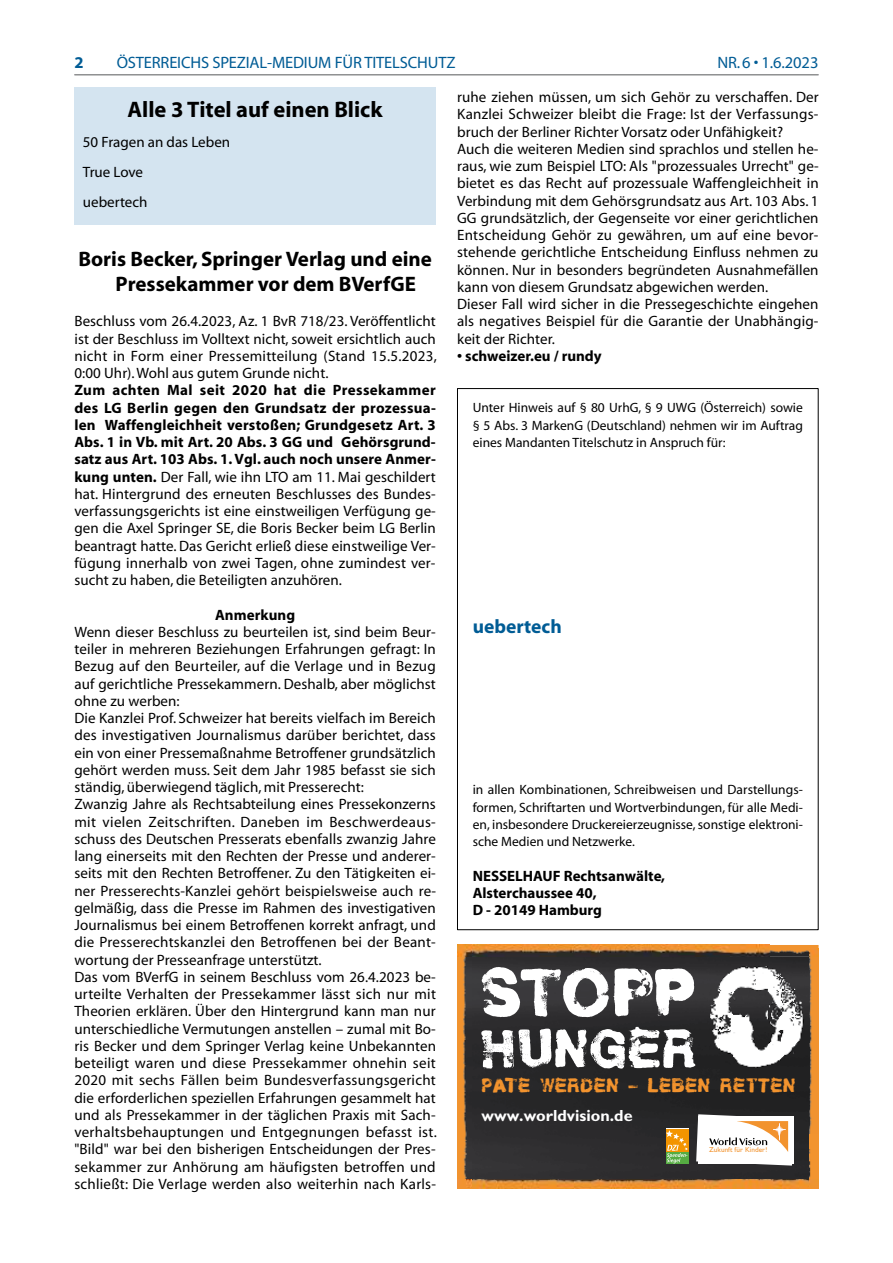
<style>
.page{position:relative;width:893px;height:1263px;background:#fff}
.page>*{position:absolute;margin:0;border:0;box-sizing:border-box;transform-origin:0 0}
.t1{font:64.65px "Helveticrap";color:#fff}
.t2{font:53.55px "Helveticrap";color:#fff}
.t3{font:700 22.5px "Myriad";color:#000}
.t4{font:700 21px/25.2px "Myriad";color:#000}
.t5{font:700 19.5px "Myriad";color:#005c95}
.t6{font:19.35px "Helveticrap";color:#f2932e}
.t7{font:16.5px "Myriad";letter-spacing:-.01em;color:#005c95}
.t8{font:700 16.5px "Myriad";color:#005c95}
.t9{font:700 16.2px "Gill Sans";color:#fff}
.t10{font:15px/17.2px "Myriad";letter-spacing:.005em;color:#000}
.t11{font:700 15px/17.2px "Myriad";color:#000}
.t12{font:13.5px/17.2px "Myriad";color:#000;text-align:justify}
.t13{font:7.2px "Gill Sans";letter-spacing:.005em;color:#f2932e}
.s1{font-weight:700}
</style>
<div class="page">
<img style="left:457px;top:957px;width:353px;height:231px">
<div style="left:666px;top:1129px;width:23px;height:23px;background:#f39400"></div>
<div style="left:666px;top:1152px;width:23px;height:12px;background:#55ac42"></div>
<svg style="left:666px;top:1130px;width:22px;height:33px"></svg>
<svg style="left:696px;top:1114px;width:98px;height:51px"></svg>
<img style="left:810px;top:957px;width:9px;height:222px">
<img style="left:457px;top:945px;width:362px;height:12px">
<svg style="left:810px;top:948px;width:9px;height:9px"></svg>
<svg style="left:810px;top:1179px;width:9px;height:9px"></svg>
<img style="left:708px;top:965px;width:97px;height:104px">
<div style="left:74px;top:87px;width:362px;height:137px;background:#d4e4f0"></div>
<hr style="left:74px;top:74px;width:744px;height:1px;background:#87888a">
<p class="t8" style="left:74px;top:54px;width:11px">2</p>
<p class="t7" style="left:117px;top:54px;width:340px">ÖSTERREICHS SPEZIAL-MEDIUM FÜR TITELSCHUTZ</p>
<p class="t7" style="left:717px;top:54px;width:103px">NR. 6 • 1.6.2023</p>
<h3 class="t3" style="left:128px;top:98px;width:256px">Alle 3 Titel auf einen Blick</h3>
<p class="t10" style="left:83px;top:127px;width:149px;line-height:30px">50 Fragen an das Leben<br>True Love<br>uebertech</p>
<h3 class="t4" style="left:116px;top:247px;width:318px;text-indent:-37px">Boris Becker, Springer Verlag und eine<br>Pressekammer vor dem BVerfGE</h3>
<p class="t10" style="left:74px;top:313px;width:364px;text-align:justify">Beschluss vom 26.4.2023, Az. 1 BvR 718/23. Veröffentlicht ist der Beschluss im Volltext nicht, soweit ersichtlich auch nicht in Form einer Pressemitteilung (Stand 15.5.2023, 0:00 Uhr). Wohl aus gutem Grunde nicht.</p>
<p class="t10" style="left:74px;top:382px;width:363px;text-align:justify"><span class="s1">Zum achten Mal seit 2020 hat die Pressekammer des LG Berlin gegen den Grundsatz der prozessua&shy;len Waffengleichheit verstoßen; Grundgesetz Art. 3<br>Abs. 1 in Vb. mit Art. 20 Abs. 3 GG und Gehörsgrund&shy;satz aus Art. 103 Abs. 1. Vgl. auch noch unsere Anmer&shy;kung unten.</span> Der Fall, wie ihn LTO am 11. Mai geschildert hat. Hintergrund des erneuten Beschlusses des Bundes&shy;verfassungsgerichts ist eine einstweiligen Verfügung ge&shy;gen die Axel Springer SE, die Boris Becker beim LG Berlin beantragt hatte. Das Gericht erließ diese einstweilige Ver&shy;fügung innerhalb von zwei Tagen, ohne zumindest ver&shy;sucht zu haben, die Beteiligten anzuhören.</p>
<p class="t11" style="left:215px;top:606px;width:82px">Anmerkung</p>
<p class="t10" style="left:74px;top:624px;width:364px">Wenn dieser Beschluss zu beurteilen ist, sind beim Beur&shy;teiler in mehreren Beziehungen Erfahrungen gefragt: In Bezug auf den Beurteiler, auf die Verlage und in Bezug auf gerichtliche Pressekammern. Deshalb, aber möglichst ohne zu werben:<br>Die Kanzlei Prof. Schweizer hat bereits vielfach im Bereich des investigativen Journalismus darüber berichtet, dass ein von einer Pressemaßnahme Betroffener grundsätzlich gehört werden muss. Seit dem Jahr 1985 befasst sie sich ständig, überwiegend täglich, mit Presserecht:<br>Zwanzig Jahre als Rechtsabteilung eines Pressekonzerns mit vielen Zeitschriften. Daneben im Beschwerdeaus&shy;schuss des Deutschen Presserats ebenfalls zwanzig Jahre lang einerseits mit den Rechten der Presse und anderer&shy;seits mit den Rechten Betroffener. Zu den Tätigkeiten ei&shy;ner Presserechts-Kanzlei gehört beispielsweise auch re&shy;gelmäßig, dass die Presse im Rahmen des investigativen Journalismus bei einem Betroffenen korrekt anfragt, und die Presserechtskanzlei den Betroffenen bei der Beant&shy;wortung der Presseanfrage unterstützt.<br>Das vom BVerfG in seinem Beschluss vom 26.4.2023 be&shy;urteilte Verhalten der Pressekammer lässt sich nur mit Theorien erklären. Über den Hintergrund kann man nur unterschiedliche Vermutungen anstellen – zumal mit Bo&shy;ris Becker und dem Springer Verlag keine Unbekannten beteiligt waren und diese Pressekammer ohnehin seit 2020 mit sechs Fällen beim Bundesverfassungsgericht die erforderlichen speziellen Erfahrungen gesammelt hat und als Pressekammer in der täglichen Praxis mit Sach&shy;verhaltsbehauptungen und Entgegnungen befasst ist. "Bild" war bei den bisherigen Entscheidungen der Pres&shy;sekammer zur Anhörung am häufigsten betroffen und schließt: Die Verlage werden also weiterhin nach Karls-</p>
<p class="t10" style="left:457px;top:89px;width:363px">ruhe ziehen müssen, um sich Gehör zu verschaffen. Der Kanzlei Schweizer bleibt die Frage: Ist der Verfassungs&shy;bruch der Berliner Richter Vorsatz oder Unfähigkeit?<br>Auch die weiteren Medien sind sprachlos und stellen he&shy;raus, wie zum Beispiel LTO: Als "prozessuales Urrecht" ge&shy;bietet es das Recht auf prozessuale Waffengleichheit in Verbindung mit dem Gehörsgrundsatz aus Art. 103 Abs. 1<br>GG grundsätzlich, der Gegenseite vor einer gerichtlichen Entscheidung Gehör zu gewähren, um auf eine bevor&shy;stehende gerichtliche Entscheidung Einfluss nehmen zu können. Nur in besonders begründeten Ausnahmefällen kann von diesem Grundsatz abgewichen werden.<br>Dieser Fall wird sicher in die Pressegeschichte eingehen als negatives Beispiel für die Garantie der Unabhängig&shy;keit der Richter.</p>
<p class="t11" style="left:457px;top:348px;width:146px">• schweizer.eu / rundy</p>
<p class="t12" style="left:473px;top:400px;width:332px">Unter Hinweis auf § 80 UrhG, § 9 UWG (Österreich) sowie § 5 Abs. 3 MarkenG (Deutschland) nehmen wir im Auftrag eines Mandanten Titelschutz in Anspruch für:</p>
<h3 class="t5" style="left:473px;top:616px;width:91px">uebertech</h3>
<p class="t12" style="left:473px;top:782px;width:332px">in allen Kombinationen, Schreibweisen und Darstellungs&shy;formen, Schriftarten und Wortverbindungen, für alle Medi&shy;en, insbesondere Druckereierzeugnisse, sonstige elektroni&shy;sche Medien und Netzwerke.</p>
<p class="t11" style="left:473px;top:867px;width:194px">NESSELHAUF Rechtsanwälte,<br>Alsterchaussee 40,<br>D - 20149 Hamburg</p>
<h1 class="t1" style="left:479px;top:950px;width:219px">STOPP</h1>
<h2 class="t2" style="left:479px;top:1014px;width:219px">HUNGER</h2>
<p class="t6" style="left:481px;top:1073px;width:316px">PATE WERDEN – LEBEN RETTEN</p>
<p class="t9" style="left:481px;top:1106px;width:153px">www.worldvision.de</p>
<p class="t13" style="left:709px;top:1146px;width:60px">Zukunft für Kinder!</p>
</div>
